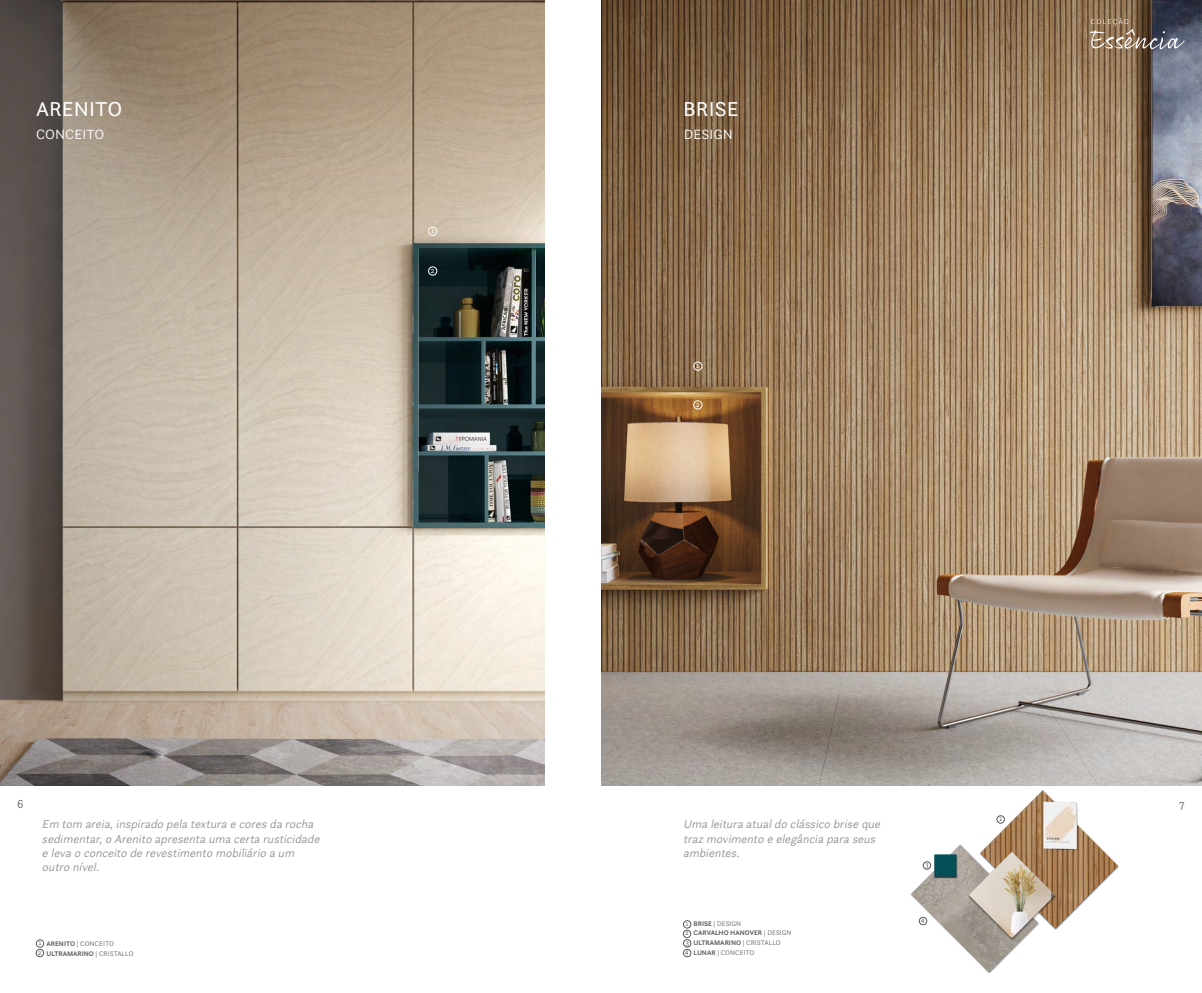
<style>
.page{position:relative;width:1202px;height:993px;background:#fff}
.page>*{position:absolute;margin:0;border:0;box-sizing:border-box;transform-origin:0 0}
.t1{font:21px "Questa Sans";letter-spacing:.005em;color:#fff}
.t2{font:300 14px "Questa Sans";letter-spacing:.005em;color:#fff}
.t3{font:italic 300 12px/14.4px "Questa Sans";color:#90908f}
.t4{font:300 12px "Questa Sans";color:#646363}
.t5{font:300 8.1px "Questa Sans";color:#fff}
.t6{font:300 7.3px "Questa Sans";color:#575756}
.t7{font:700 7px/9.1px "Questa Sans";color:#646363}
.t8{font:300 7px/9.7px "Questa Sans";color:#646363}
.s1{font-size:7.3px;color:#575756}
.s2{font-weight:700}
.s3{font-weight:300}
</style>
<div class="page">
<img style="left:899px;top:784px;width:245px;height:189px">
<img style="left:0;top:0;width:544px;height:784px">
<img style="left:601px;top:0;width:601px;height:784px">
<svg style="left:1090px;top:18px;width:95px;height:32px;background:#7d7067"></svg>
<div style="left:428px;top:227px;width:9px;height:8px;border:1px solid #fff;border-radius:50%"></div>
<div style="left:428px;top:266px;width:9px;height:9px;border:1px solid #fff;border-radius:50%"></div>
<div style="left:36px;top:939px;width:8px;height:8px;border:1px solid #575756;border-radius:50%"></div>
<div style="left:36px;top:948px;width:8px;height:8px;border:1px solid #575756;border-radius:50%"></div>
<div style="left:683px;top:920px;width:8px;height:7px;border:1px solid #575756;border-radius:50%"></div>
<div style="left:997px;top:815px;width:7px;height:8px;border:1px solid #575756;border-radius:50%"></div>
<div style="left:683px;top:929px;width:8px;height:8px;border:1px solid #575756;border-radius:50%"></div>
<div style="left:683px;top:948px;width:8px;height:8px;border:1px solid #575756;border-radius:50%"></div>
<div style="left:919px;top:916px;width:8px;height:8px;border:1px solid #575756;border-radius:50%"></div>
<div style="left:683px;top:939px;width:8px;height:7px;border:1px solid #575756;border-radius:50%"></div>
<div style="left:923px;top:861px;width:8px;height:8px;border:1px solid #575756;border-radius:50%"></div>
<div style="left:694px;top:400px;width:8px;height:9px;border:1px solid #fff;border-radius:50%"></div>
<div style="left:694px;top:362px;width:8px;height:8px;border:1px solid #fff;border-radius:50%"></div>
<h1 class="t1" style="left:36px;top:96px;width:88px">ARENITO</h1>
<p class="t2" style="left:36px;top:125px;width:70px">CONCEITO</p>
<p class="t5" style="left:431px;top:225px;width:5px">1</p>
<p class="t5" style="left:431px;top:265px;width:6px">2</p>
<h1 class="t1" style="left:683px;top:96px;width:57px">BRISE</h1>
<p class="t2" style="left:684px;top:125px;width:51px">DESIGN</p>
<p class="t5" style="left:696px;top:360px;width:5px">1</p>
<p class="t5" style="left:696px;top:399px;width:6px">2</p>
<p class="t4" style="left:17px;top:796px;width:8px">6</p>
<p class="t4" style="left:1179px;top:796px;width:7px">7</p>
<p class="t3" style="left:42px;top:816px;width:282px">Em tom areia,inspirado pela textura e cores da rocha sedimentar,o Arenito apresenta uma certa rusticidade e leva o conceito de revestimento mobiliário a um outro nível.</p>
<p class="t8" style="left:38px;top:937px;width:77px"><span class="s1">1</span> <span class="s2">ARENITO</span> | CONCEITO</p>
<p class="t6" style="left:38px;top:947px;width:5px">2</p>
<p class="t7" style="left:46px;top:948px;width:89px">ULTRAMARINO <span class="s3">| CRISTALLO</span></p>
<p class="t3" style="left:683px;top:816px;width:201px">Uma leitura atualdo clássico brise que traz movimento e elegância para seus ambientes.</p>
<p class="t7" style="left:694px;top:918px;width:100px">BRISE <span class="s3">| DESIGN<br></span>CARVALHO HANOVER <span class="s3">| DESIGN</span></p>
<p class="t8" style="left:694px;top:937px;width:89px"><span class="s2">ULTRAMARINO</span> | CRISTALLO<br><span class="s2">LUNAR</span> | CONCEITO</p>
<p class="t6" style="left:686px;top:918px;width:5px">1</p>
<p class="t6" style="left:685px;top:928px;width:5px">2</p>
<p class="t6" style="left:685px;top:946px;width:6px">4</p>
<p class="t6" style="left:685px;top:937px;width:5px">3</p>
<p class="t6" style="left:925px;top:859px;width:5px">3</p>
<p class="t6" style="left:921px;top:914px;width:6px">4</p>
<p class="t6" style="left:999px;top:814px;width:5px">1</p>
</div>
